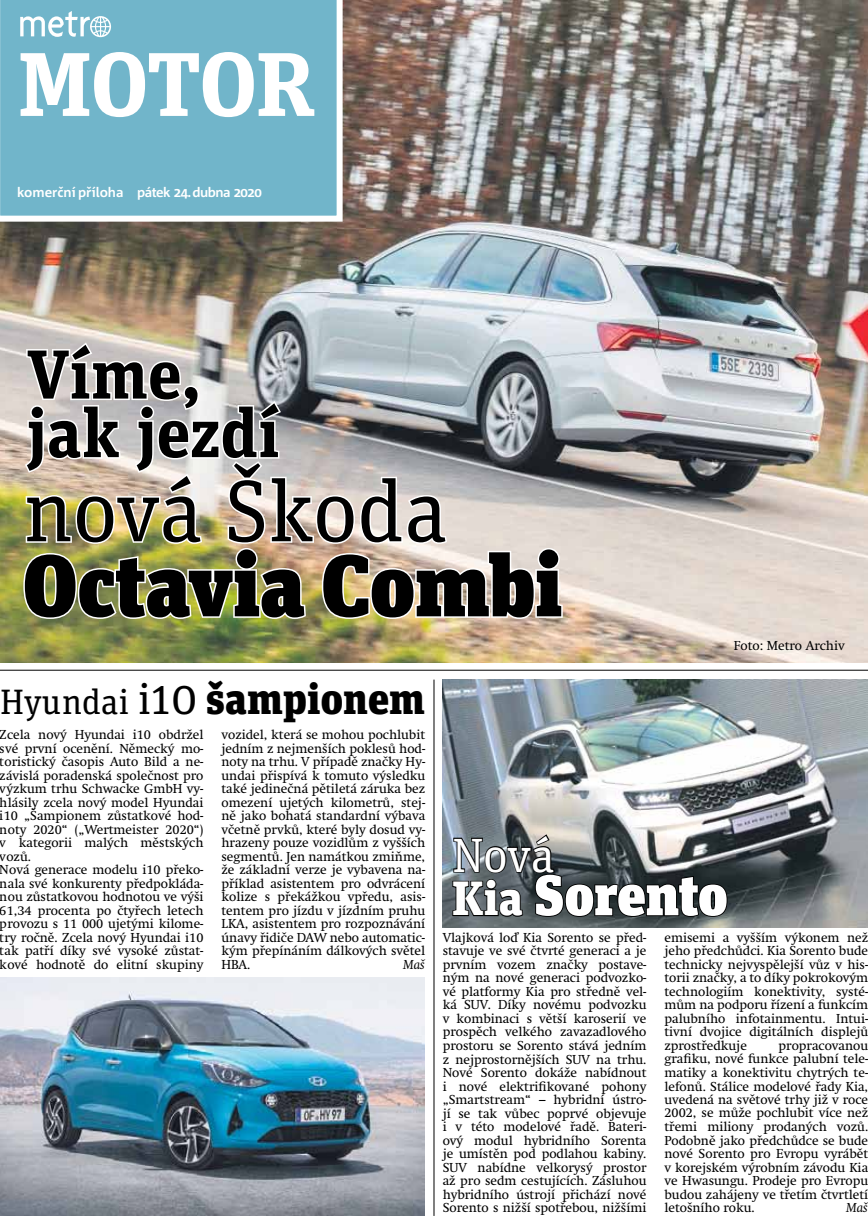
<style>
.page{position:relative;width:868px;height:1217px;background:#fff}
.page>*{position:absolute;margin:0;border:0;box-sizing:border-box;transform-origin:0 0}
.t1{font:700 90.15px "Unit Slab Pro";letter-spacing:-.015em;color:#fff}
.t2{font:900 87px "Unit Slab Pro";color:#000}
.t3{font:87px "Unit Slab Pro";color:#000}
.t4{font:700 69px/58.5px "Unit Slab Pro";color:#000}
.t5{font:900 57px "Unit Slab Pro";color:#fff}
.t6{font:48px "Unit Slab Pro";color:#fff}
.t7{font:900 43.5px "Unit Slab Pro";color:#000}
.t8{font:700 13.5px "Corpid OT";letter-spacing:-.03em;color:#fff}
.t9{font:12.9px/13.5px "Metro Swift CE";color:#000;text-align:justify}
.t10{font:italic 12.9px "Metro Swift CE";color:#000}
.s1{font-weight:400;font-size:35.25px}
.s2{font-weight:400}
.s3{font-size:48px}
</style>
<div class="page">
<img style="left:0;top:0;width:867px;height:662px">
<div style="left:0;top:0;width:345px;height:224px;background:#71b5ca"></div>
<svg style="left:20px;top:11px;width:91px;height:26px"></svg>
<hr style="left:0;top:669px;width:867px;height:1px;background:#000">
<img style="left:0;top:977px;width:425px;height:238px">
<hr style="left:433px;top:679px;width:1px;height:536px;background:#000">
<img style="left:442px;top:679px;width:425px;height:248px">
<svg style="left:451px;top:832px;width:277px;height:85px;background:#4b5154"></svg>
<img style="left:22px;top:340px;width:542px;height:280px">
<h1 class="t1" style="left:18px;top:18px;width:299px">MOTOR</h1>
<p class="t8" style="left:17px;top:183px;width:246px">komerční příloha pátek 24. dubna 2020</p>
<h3 class="t4" style="left:27px;top:341px;width:254px">Víme, jak jezdí</h3>
<h2 class="t3" style="left:23px;top:452px;width:427px">nová Škoda</h2>
<h2 class="t2" style="left:23px;top:520px;width:540px">Octavia Combi</h2>
<h3 class="t7" style="left:0;top:665px;width:426px"><span class="s1">Hyundai</span> <span class="s2">i10</span> šampionem</h3>
<p class="t9" style="left:733px;top:638px;width:112px">Foto: Metro Archiv</p>
<p class="t9" style="left:0;top:728px;width:205px;text-align:left">Zcela nový Hyundai i10 obdržel své první ocenění. Německý mo&shy;toristický časopis Auto Bild a ne&shy;závislá poradenská společnost pro výzkum trhu Schwacke GmbH vy&shy;hlásily zcela nový model Hyundai i10 „Šampionem zůstatkové hod&shy;noty 2020“ („Wertmeister 2020“) v kategorii malých městských vozů.<br>Nová generace modelu i10 překo&shy;nala své konkurenty předpokláda&shy;nou zůstatkovou hodnotou ve výši<br>61,34 procenta po čtyřech letech provozu s 11 000 ujetými kilome&shy;try ročně. Zcela nový Hyundai i10 tak patří díky své vysoké zůstat&shy;kové hodnotě do elitní skupiny</p>
<p class="t9" style="left:221px;top:728px;width:205px">vozidel, která se mohou pochlubit jedním z nejmenších poklesů hod&shy;noty na trhu. V případě značky Hy&shy;undai přispívá k tomuto výsledku také jedinečná pětiletá záruka bez omezení ujetých kilometrů, stej&shy;ně jako bohatá standardní výbava včetně prvků, které byly dosud vy&shy;hrazeny pouze vozidlům z vyšších segmentů. Jen namátkou zmiňme, že základní verze je vybavena na&shy;příklad asistentem pro odvrácení kolize s překážkou vpředu, asis&shy;tentem pro jízdu v jízdním pruhu LKA, asistentem pro rozpoznávání únavy řidiče DAW nebo automatic&shy;kým přepínáním dálkových světel HBA.</p>
<p class="t10" style="left:403px;top:956px;width:23px">Maš</p>
<h3 class="t6" style="left:452px;top:822px;width:105px">Nová</h3>
<h3 class="t5" style="left:452px;top:852px;width:277px"><span class="s3">Kia</span> Sorento</h3>
<p class="t9" style="left:442px;top:930px;width:205px">Vlajková loď Kia Sorento se před&shy;stavuje ve své čtvrté generaci a je prvním vozem značky postave&shy;ným na nové generaci podvozko&shy;vé platformy Kia pro středně vel&shy;ká SUV. Díky novému podvozku v kombinaci s větší karoserií ve prospěch velkého zavazadlového prostoru se Sorento stává jedním z nejprostornějších SUV na trhu.<br>Nové Sorento dokáže nabídnout i nové elektrifikované pohony „Smartstream“ – hybridní ústro&shy;jí se tak vůbec poprvé objevuje i v této modelové řadě. Bateri&shy;ový modul hybridního Sorenta je umístěn pod podlahou kabiny.<br>SUV nabídne velkorysý prostor až pro sedm cestujících. Zásluhou hybridního ústrojí přichází nové Sorento s nižší spotřebou, nižšími</p>
<p class="t9" style="left:664px;top:930px;width:205px">emisemi a vyšším výkonem než jeho předchůdci. Kia Sorento bude technicky nejvyspělejší vůz v his&shy;torii značky, a to díky pokrokovým technologiím konektivity, systé&shy;mům na podporu řízení a funkcím palubního infotainmentu. Intui&shy;tivní dvojice digitálních displejů zprostředkuje</p>
<p class="t9" style="left:664px;top:1038px;width:205px;text-indent:114px">propracovanou grafiku, nové funkce palubní tele&shy;matiky a konektivitu chytrých te&shy;lefonů. Stálice modelové řady Kia, uvedená na světové trhy již v roce 2002, se může pochlubit více než třemi miliony prodaných vozů.<br>Podobně jako předchůdce se bude nové Sorento pro Evropu vyrábět v korejském výrobním závodu Kia ve Hwasungu. Prodeje pro Evropu budou zahájeny ve třetím čtvrtletí letošního roku.</p>
<p class="t10" style="left:845px;top:1199px;width:23px">Maš</p>
</div>
